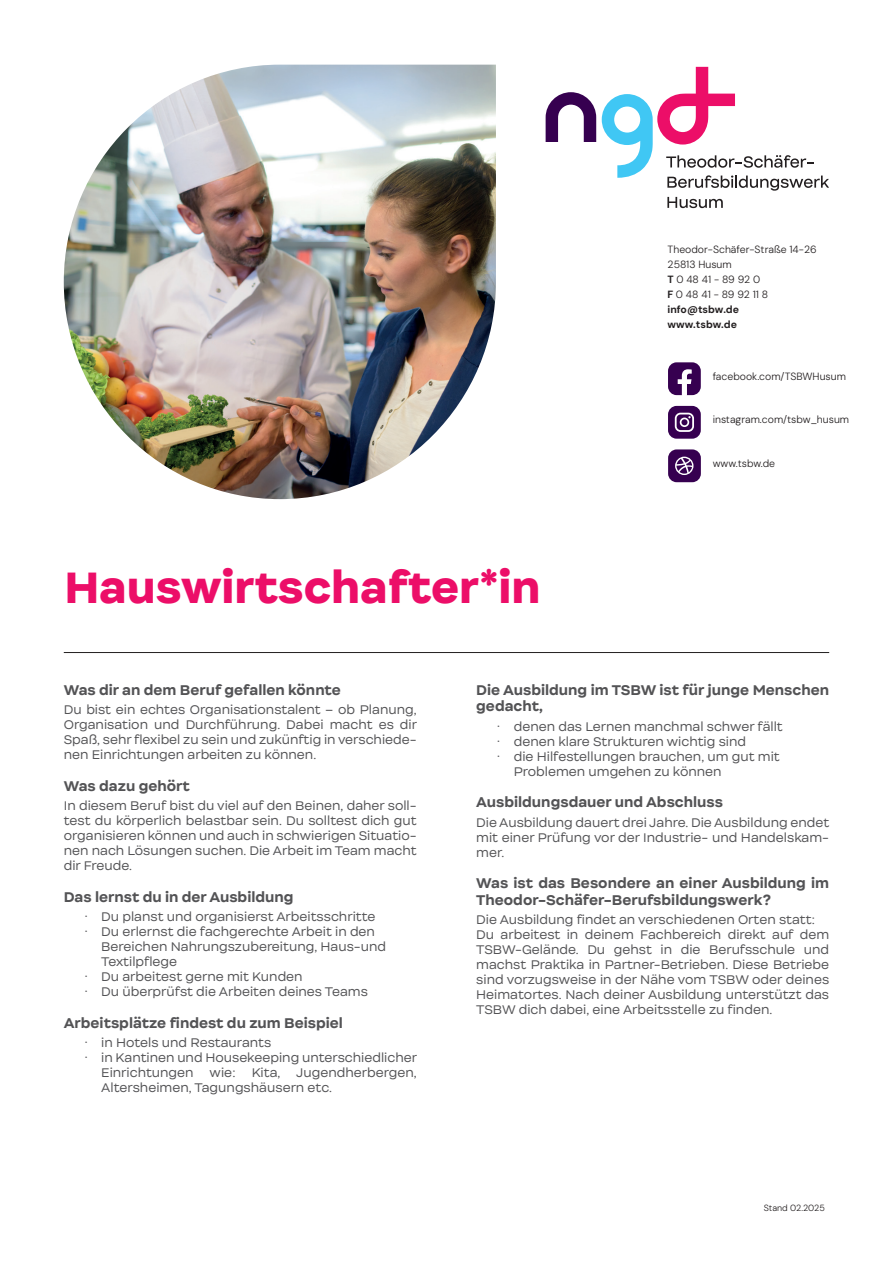
<style>
.page{position:relative;width:893px;height:1263px;background:#fff}
.page>*{position:absolute;margin:0;border:0;box-sizing:border-box;transform-origin:0 0}
.t1{font:900 42px "Internacional";color:#ec0e68}
.t2{font:700 13.5px/16.5px "Internacional";color:#535355}
.t3{font:300 12px/15px "Internacional";color:#535355;text-align:justify}
.t4{font:300 10.5px/15px "DM Sans";color:#231f20}
.t5{font:300 9px "DM Sans";color:#231f20}
.s1{font-weight:700}
</style>
<div class="page">
<svg style="left:546px;top:92px;width:50px;height:50px"></svg>
<svg style="left:602px;top:67px;width:227px;height:124px"></svg>
<svg style="left:667px;top:197px;width:56px;height:11px"></svg>
<div style="left:668px;top:406px;width:33px;height:33px;background:#360050;border-radius:9px"></div>
<svg style="left:675px;top:413px;width:19px;height:19px"></svg>
<svg style="left:668px;top:362px;width:33px;height:33px"></svg>
<div style="left:668px;top:449px;width:33px;height:33px;background:#360050;border-radius:9px"></div>
<svg style="left:675px;top:457px;width:18px;height:18px"></svg>
<hr style="left:64px;top:652px;width:765px;height:1px;background:#231f20">
<img style="left:64px;top:65px;width:432px;height:434px">
<p class="t4" style="left:668px;top:242px;width:151px">Theodor-Schäfer-Straße 14-26<br>25813 Husum<br><span class="s1">T</span> 0 48 41 - 89 92 0<br><span class="s1">F</span> 0 48 41 - 89 92 11 8 <span class="s1">info@tsbw.de<br>www.tsbw.de</span></p>
<h1 class="t1" style="left:64px;top:559px;width:477px">Hauswirtschafter*in</h1>
<p class="t4" style="left:713px;top:368px;width:135px">facebook.com/TSBWHusum</p>
<p class="t4" style="left:713px;top:412px;width:138px">instagram.com/tsbw_husum</p>
<p class="t4" style="left:713px;top:456px;width:64px">www.tsbw.de</p>
<p class="t2" style="left:64px;top:681px;width:279px">Was dir an dem Beruf gefallen könnte</p>
<p class="t3" style="left:64px;top:702px;width:355px">Du bist ein echtes Organisationstalent – ob Planung, Organisation und Durchführung. Dabei macht es dir Spaß, sehr flexibel zu sein und zukünftig in verschiede&shy;nen Einrichtungen arbeiten zu können.</p>
<p class="t2" style="left:64px;top:777px;width:128px">Was dazu gehört</p>
<p class="t3" style="left:64px;top:798px;width:354px">In diesem Beruf bist du viel auf den Beinen, daher soll&shy;test du körperlich belastbar sein. Du solltest dich gut organisieren können und auch in schwierigen Situatio&shy;nen nach Lösungen suchen. Die Arbeit im Team macht dir Freude.</p>
<p class="t2" style="left:64px;top:888px;width:231px">Das lernst du in der Ausbildung</p>
<p class="t3" style="left:85px;top:909px;width:292px">· Du planst und organisierst Arbeitsschritte</p>
<p class="t3" style="left:85px;top:924px;width:291px">· Du erlernst die fachgerechte Arbeit in den</p>
<p class="t3" style="left:101px;top:939px;width:286px">Bereichen Nahrungszubereitung, Haus-und</p>
<p class="t3" style="left:101px;top:954px;width:77px">Textilpflege</p>
<p class="t3" style="left:85px;top:969px;width:219px">· Du arbeitest gerne mit Kunden</p>
<p class="t3" style="left:85px;top:984px;width:284px">· Du überprüfst die Arbeiten deines Teams</p>
<p class="t2" style="left:64px;top:1014px;width:281px">Arbeitsplätze findest du zum Beispiel</p>
<p class="t3" style="left:85px;top:1035px;width:188px">· in Hotels und Restaurants</p>
<p class="t3" style="left:85px;top:1050px;width:334px">· in Kantinen und Housekeeping unterschiedlicher</p>
<p class="t3" style="left:101px;top:1065px;width:94px">Einrichtungen</p>
<p class="t3" style="left:210px;top:1065px;width:27px">wie:</p>
<p class="t3" style="left:252px;top:1065px;width:30px">Kita,</p>
<p class="t3" style="left:101px;top:1065px;width:317px;text-indent:195px">Jugendherbergen,<br>Altersheimen, Tagungshäusern etc.</p>
<p class="t2" style="left:476px;top:681px;width:354px">Die Ausbildung im TSBW ist für junge Menschen gedacht,</p>
<p class="t3" style="left:497px;top:719px;width:287px">· denen das Lernen manchmal schwer fällt</p>
<p class="t3" style="left:497px;top:734px;width:250px">· denen klare Strukturen wichtig sind</p>
<p class="t3" style="left:497px;top:749px;width:284px">· die Hilfestellungen brauchen, um gut mit</p>
<p class="t3" style="left:514px;top:764px;width:209px">Problemen umgehen zu können</p>
<p class="t2" style="left:476px;top:794px;width:248px">Ausbildungsdauer und Abschluss</p>
<p class="t3" style="left:476px;top:815px;width:354px">Die Ausbildung dauert drei Jahre. Die Ausbildung endet mit einer Prüfung vor der Industrie- und Handelskam&shy;mer.</p>
<p class="t2" style="left:476px;top:875px;width:354px">Was ist das Besondere an einer Ausbildung im<br>Theodor-Schäfer-Berufsbildungswerk?</p>
<p class="t3" style="left:476px;top:912px;width:354px;text-align:left">Die Ausbildung findet an verschiedenen Orten statt:<br>Du arbeitest in deinem Fachbereich direkt auf dem TSBW-Gelände. Du gehst in die Berufsschule und machst Praktika in Partner-Betrieben. Diese Betriebe sind vorzugsweise in der Nähe vom TSBW oder deines Heimatortes. Nach deiner Ausbildung unterstützt das TSBW dich dabei, eine Arbeitsstelle zu finden.</p>
<p class="t5" style="left:764px;top:1202px;width:63px">Stand 02.2025</p>
</div>
